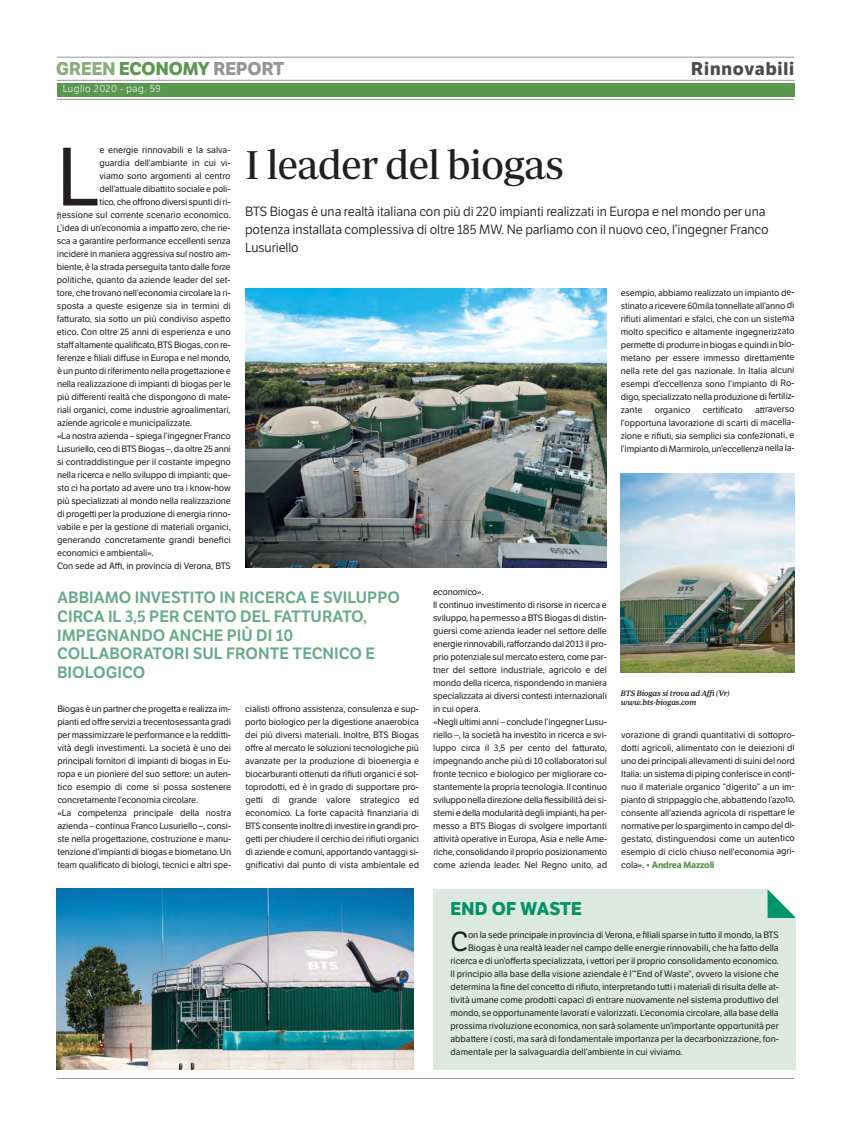
<style>
.page{position:relative;width:851px;height:1134px;background:#fff}
.page>*{position:absolute;margin:0;border:0;box-sizing:border-box;transform-origin:0 0}
.t1{font:80.2px "LFT Etica";color:#231f20}
.t2{font:41px "Periodico Display";letter-spacing:-.02em;color:#231f20}
.t3{font:26.8px "LFT Etica";color:#231f20}
.t4{font:700 18px "LFT Etica";color:#5b974e}
.t5{font:700 18px "LFT Etica";letter-spacing:.05em;color:#4b4c4d}
.t6{font:700 18px "LFT Etica";letter-spacing:.015em;color:#039266}
.t7{font:600 16px/18.7px "LFT Etica";color:#67aa8b}
.t8{font:13px/18px "LFT Etica";letter-spacing:-.005em;color:#231f20}
.t9{font:300 10px "LFT Etica";letter-spacing:.05em;color:#fff}
.t10{font:9px/13px "LFT Etica";letter-spacing:-.015em;color:#231f20;text-align:justify}
.t11{font:italic 500 8px/9.6px "Periodico Text";letter-spacing:-.015em;color:#231f20}
.s1{color:#8aad7a}
.s2{color:#939598}
.s3{font-weight:700;color:#5b974e}
</style>
<div class="page">
<hr style="left:57px;top:57px;width:737px;height:1px;background:#939598">
<div style="left:57px;top:83px;width:737px;height:13px;background:#5b974e"></div>
<hr style="left:57px;top:99px;width:737px;height:1px;background:#939598">
<hr style="left:57px;top:80px;width:737px;height:1px;background:#939598">
<hr style="left:57px;top:1078px;width:737px;height:1px;background:#939598">
<img style="left:57px;top:888px;width:357px;height:181px">
<img style="left:245px;top:288px;width:361px;height:279px">
<img style="left:620px;top:473px;width:174px;height:199px">
<div style="left:433px;top:889px;width:361px;height:180px;background:#dbe9e0"></div>
<h3 class="t4" style="left:56px;top:62px;width:229px"><span class="s1">GREEN</span> ECONOMY <span class="s2">REPORT</span></h3>
<p class="t9" style="left:63px;top:83px;width:100px">Luglio 2020 - pag. 59</p>
<h3 class="t5" style="left:691px;top:62px;width:104px">Rinnovabili</h3>
<h1 class="t1" style="left:57px;top:148px;width:44px">L</h1>
<p class="t10" style="left:99px;top:145px;width:132px">e energie rinnovabili e la salva-</p>
<p class="t10" style="left:99px;top:158px;width:132px">guardia dell’ambiante in cui vi-</p>
<p class="t10" style="left:99px;top:171px;width:133px">viamo sono argomenti al centro</p>
<p class="t10" style="left:99px;top:184px;width:132px">dell’attuale dibattito sociale e poli-</p>
<p class="t10" style="left:99px;top:197px;width:132px">tico, che offrono diversi spunti di ri-</p>
<p class="t10" style="left:57px;top:210px;width:175px">flessione sul corrente scenario economico.</p>
<p class="t10" style="left:57px;top:223px;width:175px">L’idea di un’economia a impatto zero, che rie-</p>
<p class="t10" style="left:57px;top:236px;width:175px">sca a garantire performance eccellenti senza</p>
<p class="t10" style="left:57px;top:249px;width:175px">incidere in maniera aggressiva sul nostro am-</p>
<p class="t10" style="left:57px;top:262px;width:175px">biente, è la strada perseguita tanto dalle forze</p>
<p class="t10" style="left:57px;top:275px;width:175px">politiche, quanto da aziende leader del set-</p>
<p class="t10" style="left:57px;top:288px;width:175px">tore, che trovano nell’economia circolare la ri-</p>
<p class="t10" style="left:57px;top:301px;width:175px">sposta a queste esigenze sia in termini di</p>
<p class="t10" style="left:57px;top:314px;width:175px">fatturato, sia sotto un più condiviso aspetto</p>
<p class="t10" style="left:57px;top:327px;width:175px">etico. Con oltre 25 anni di esperienza e uno</p>
<p class="t10" style="left:57px;top:340px;width:175px">staff altamente qualificato, BTS Biogas, con re-</p>
<p class="t10" style="left:57px;top:353px;width:175px">ferenze e filiali diffuse in Europa e nel mondo,</p>
<p class="t10" style="left:57px;top:366px;width:175px">è un punto di riferimento nella progettazione e</p>
<p class="t10" style="left:57px;top:379px;width:175px">nella realizzazione di impianti di biogas per le</p>
<p class="t10" style="left:57px;top:392px;width:175px">più differenti realtà che dispongono di mate-</p>
<p class="t10" style="left:57px;top:405px;width:175px">riali organici, come industrie agroalimentari,</p>
<p class="t10" style="left:57px;top:418px;width:136px">aziende agricole e municipalizzate.</p>
<p class="t10" style="left:57px;top:431px;width:175px">«La nostra azienda – spiega l’ingegner Franco</p>
<p class="t10" style="left:57px;top:444px;width:175px">Lusuriello, ceo di BTS Biogas –, da oltre 25 anni</p>
<p class="t10" style="left:57px;top:457px;width:175px">si contraddistingue per il costante impegno</p>
<p class="t10" style="left:57px;top:470px;width:175px">nella ricerca e nello sviluppo di impianti; que-</p>
<p class="t10" style="left:57px;top:483px;width:175px">sto ci ha portato ad avere uno tra i know-how</p>
<p class="t10" style="left:57px;top:496px;width:175px">più specializzati al mondo nella realizzazione</p>
<p class="t10" style="left:57px;top:509px;width:175px">di progetti per la produzione di energia rinno-</p>
<p class="t10" style="left:57px;top:521px;width:175px">vabile e per la gestione di materiali organici,</p>
<p class="t10" style="left:57px;top:534px;width:175px">generando concretamente grandi benefici</p>
<p class="t10" style="left:57px;top:548px;width:98px">economici e ambientali».</p>
<p class="t10" style="left:57px;top:560px;width:175px">Con sede ad Affi, in provincia di Verona, BTS</p>
<h2 class="t2" style="left:245px;top:150px;width:320px">I leader del biogas</h2>
<h3 class="t8" style="left:245px;top:204px;width:525px">BTS Biogas è una realtà italiana con più di 220 impianti realizzati in Europa e nel mondo per una potenza installata complessiva di oltre 185 MW. Ne parliamo con il nuovo ceo, l’ingegner Franco<br>Lusuriello</h3>
<p class="t10" style="left:620px;top:287px;width:175px">esempio, abbiamo realizzato un impianto de&shy;stinato a ricevere 60mila tonnellate all’anno di rifiuti alimentari e sfalci, che con un sistema molto specifico e altamente ingegnerizzato permette di produrre in biogas e quindi in bio&shy;metano per essere immesso direttamente nella rete del gas nazionale. In Italia alcuni esempi d’eccellenza sono l’impianto di Ro&shy;digo, specializzato nella produzione di fertiliz&shy;zante</p>
<p class="t10" style="left:654px;top:404px;width:37px">organico</p>
<p class="t10" style="left:702px;top:404px;width:41px">certificato</p>
<p class="t10" style="left:620px;top:404px;width:175px;text-indent:134px">attraverso l’opportuna lavorazione di scarti di macella&shy;zione e rifiuti, sia semplici sia confezionati, e l’impianto di Marmirolo, un’eccellenza nella la-</p>
<h3 class="t7" style="left:57px;top:589px;width:344px">ABBIAMO INVESTITO IN RICERCA E SVILUPPO<br>CIRCA IL 3,5 PER CENTO DEL FATTURATO,<br>IMPEGNANDO ANCHE PIÙ DI 10<br>COLLABORATORI SUL FRONTE TECNICO E<br>BIOLOGICO</h3>
<p class="t10" style="left:57px;top:703px;width:175px;text-align:left">Biogas è un partner che progetta e realizza im&shy;pianti ed offre servizi a trecentosessanta gradi per massimizzare le performance e la redditti&shy;vità degli investimenti. La società è uno dei principali fornitori di impianti di biogas in Eu&shy;ropa e un pioniere del suo settore: un auten&shy;tico esempio di come si possa sostenere concretamente l’economia circolare.<br>«La competenza principale della nostra azienda – continua Franco Lusuriello –, consi&shy;ste nella progettazione, costruzione e manu&shy;tenzione d’impianti di biogas e biometano. Un team qualificato di biologi, tecnici e altri spe-</p>
<p class="t10" style="left:245px;top:703px;width:175px">cialisti offrono assistenza, consulenza e sup&shy;porto biologico per la digestione anaerobica dei più diversi materiali. Inoltre, BTS Biogas offre al mercato le soluzioni tecnologiche più avanzate per la produzione di bioenergia e biocarburanti ottenuti da rifiuti organici e sot&shy;toprodotti, ed è in grado di supportare pro&shy;getti di grande valore strategico ed economico. La forte capacità finanziaria di BTS consente inoltre di investire in grandi pro&shy;getti per chiudere il cerchio dei rifiuti organici di aziende e comuni, apportando vantaggi si&shy;gnificativi dal punto di vista ambientale ed</p>
<p class="t10" style="left:433px;top:586px;width:175px;text-align:left">economico».<br>Il continuo investimento di risorse in ricerca e sviluppo, ha permesso a BTS Biogas di distin&shy;guersi come azienda leader nel settore delle energie rinnovabili, rafforzando dal 2013 il pro&shy;prio potenziale sul mercato estero, come par&shy;tner del settore industriale, agricolo e del mondo della ricerca, rispondendo in maniera specializzata ai diversi contesti internazionali in cui opera.<br>«Negli ultimi anni – conclude l’ingegner Lusu&shy;riello –, la società ha investito in ricerca e svi&shy;luppo circa il 3,5 per cento del fatturato, impegnando anche più di 10 collaboratori sul fronte tecnico e biologico per migliorare co&shy;stantemente la propria tecnologia. Il continuo sviluppo nella direzione della flessibilità dei si&shy;stemi e della modularità degli impianti, ha per&shy;messo a BTS Biogas di svolgere importanti attività operative in Europa, Asia e nelle Ame&shy;riche, consolidando il proprio posizionamento come azienda leader. Nel Regno unito, ad</p>
<h3 class="t6" style="left:450px;top:902px;width:133px">END OF WASTE</h3>
<p class="t11" style="left:621px;top:688px;width:110px">BTS Biogas si trova ad Affi (Vr) www.bts-biogas.com</p>
<p class="t10" style="left:621px;top:729px;width:175px">vorazione di grandi quantitativi di sottopro&shy;dotti agricoli, alimentato con le deiezioni di uno dei principali allevamenti di suini del nord Italia: un sistema di piping conferisce in conti&shy;nuo il materiale organico “digerito” a un im&shy;pianto di strippaggio che, abbattendo l’azoto, consente all’azienda agricola di rispettare le normative per lo spargimento in campo del di&shy;gestato, distinguendosi come un autentico esempio di ciclo chiuso nell’economia agri&shy;cola». <span class="s3">• Andrea Mazzoli</span></p>
<h3 class="t3" style="left:450px;top:932px;width:19px">C</h3>
<p class="t10" style="left:468px;top:929px;width:312px">on la sede principale in provincia di Verona, e filiali sparse in tutto il mondo, la BTS</p>
<p class="t10" style="left:468px;top:942px;width:312px">Biogas è una realtà leader nel campo delle energie rinnovabili, che ha fatto della</p>
<p class="t10" style="left:450px;top:955px;width:330px">ricerca e di un’offerta specializzata, i vettori per il proprio consolidamento economico.</p>
<p class="t10" style="left:450px;top:968px;width:329px">Il principio alla base della visione aziendale è l’“End of Waste”, ovvero la visione che</p>
<p class="t10" style="left:450px;top:981px;width:329px">determina la fine del concetto di rifiuto, interpretando tutti i materiali di risulta delle at-</p>
<p class="t10" style="left:450px;top:994px;width:329px">tività umane come prodotti capaci di entrare nuovamente nel sistema produttivo del</p>
<p class="t10" style="left:450px;top:1007px;width:329px">mondo, se opportunamente lavorati e valorizzati. L’economia circolare, alla base della</p>
<p class="t10" style="left:450px;top:1020px;width:329px">prossima rivoluzione economica, non sarà solamente un’importante opportunità per</p>
<p class="t10" style="left:450px;top:1033px;width:329px">abbattere i costi, ma sarà di fondamentale importanza per la decarbonizzazione, fon-</p>
<p class="t10" style="left:450px;top:1046px;width:233px">damentale per la salvaguardia dell’ambiente in cui viviamo.</p>
</div>
